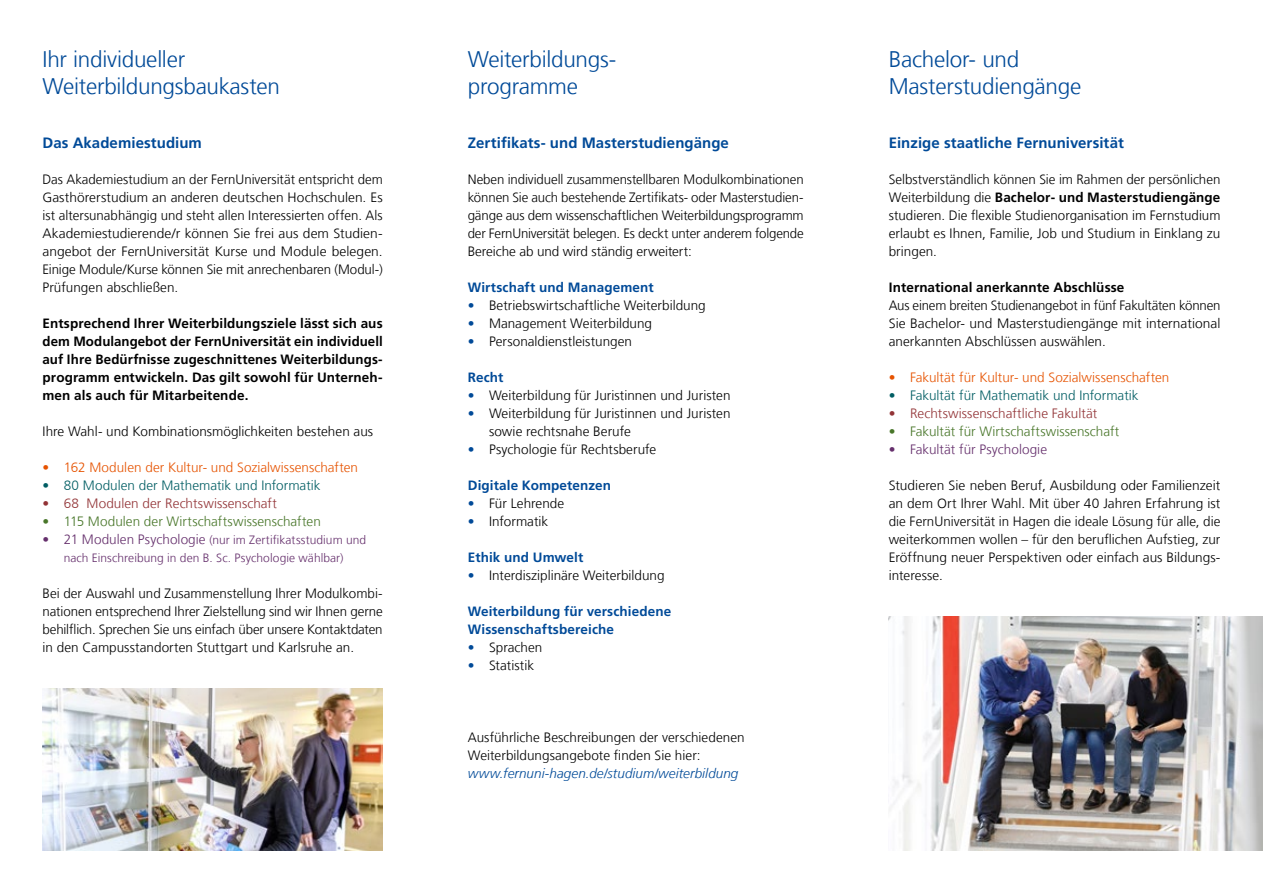
<style>
.page{position:relative;width:1263px;height:893px;background:#fff}
.page>*{position:absolute;margin:0;border:0;box-sizing:border-box;transform-origin:0 0}
.Headline_Light{font:300 22.5px/27px "Frutiger LT Com";letter-spacing:-.01em;color:#004a98}
.Subheadline{font:700 15px "Frutiger LT Com";letter-spacing:.005em;color:#004a98}
.Fließtext{font:300 13.5px/18px "Frutiger LT Com";color:#000;text-align:justify}
.Fließtext_bold{font:700 13.5px/18px "Frutiger LT Com";letter-spacing:.01em;color:#000;text-align:justify}
.Fließtext-2{font:700 13.5px/18px "Frutiger LT Com";letter-spacing:.01em;color:#004a98}
.Fließtext-3{font:300 13.5px "Frutiger LT Com";color:#e65300}
.Fließtext-4{font:300 13.5px "Frutiger LT Com";letter-spacing:.005em;color:#487629}
.Fließtext-5{font:300 13.5px "Frutiger LT Com";color:#005d63}
.Fließtext-6{font:300 13.5px "Frutiger LT Com";letter-spacing:.005em;color:#923336}
.Fließtext-7{font:italic 300 13.5px "Frutiger LT Com";letter-spacing:.005em;color:#004a98}
.Fließtext-8{font:300 13.5px "Frutiger LT Com";color:#652f6c}
.Fließtext-9{font:300 12px/18px "Frutiger LT Com";letter-spacing:.005em;color:#652f6c;text-align:center}
.s1{font-size:13.5px}
.s2{color:#004a98}
.s3{font-weight:700}
</style>
<div class="page">
<img style="left:43px;top:688px;width:340px;height:162px">
<img style="left:889px;top:616px;width:374px;height:234px">
<p class="Headline_Light" style="left:43px;top:46px;width:239px">Ihr individueller<br>Weiterbildungsbaukasten</p>
<p class="Subheadline" style="left:43px;top:134px;width:161px">Das Akademiestudium</p>
<p class="Fließtext" style="left:43px;top:171px;width:342px">Das Akademiestudium an der FernUniversität entspricht dem Gasthörerstudium an anderen deutschen Hochschulen. Es ist altersunabhängig und steht allen Interessierten offen. Als Akademiestudierende/r können Sie frei aus dem Studien&shy;angebot der FernUniversität Kurse und Module belegen.<br>Einige Module/Kurse können Sie mit anrechenbaren (Modul-)<br>Prüfungen abschließen.</p>
<p class="Fließtext_bold" style="left:43px;top:315px;width:342px">Entsprechend Ihrer Weiterbildungsziele lässt sich aus dem Modulangebot der FernUniversität ein individuell auf Ihre Bedürfnisse zugeschnittenes Weiterbildungs&shy;programm entwickeln. Das gilt sowohl für Unterneh&shy;men als auch für Mitarbeitende.</p>
<p class="Fließtext" style="left:43px;top:423px;width:332px">Ihre Wahl- und Kombinationsmöglichkeiten bestehen aus</p>
<p class="Fließtext-3" style="left:43px;top:460px;width:317px">• 162 Modulen der Kultur- und Sozialwissenschaften</p>
<p class="Fließtext-5" style="left:43px;top:478px;width:280px">• 80 Modulen der Mathematik und Informatik</p>
<p class="Fließtext-6" style="left:43px;top:496px;width:236px">• 68 Modulen der Rechtswissenschaft</p>
<p class="Fließtext-4" style="left:43px;top:514px;width:280px">• 115 Modulen der Wirtschaftswissenschaften</p>
<p class="Fließtext-9" style="left:43px;top:531px;width:325px"><span class="s1">• 21 Modulen Psychologie</span> (nur im Zertifikatsstudium und nach Einschreibung in den B. Sc. Psychologie wählbar)</p>
<p class="Fließtext" style="left:43px;top:585px;width:342px">Bei der Auswahl und Zusammenstellung Ihrer Modulkombi&shy;nationen entsprechend Ihrer Zielstellung sind wir Ihnen gerne behilflich. Sprechen Sie uns einfach über unsere Kontaktdaten in den Campusstandorten Stuttgart und Karlsruhe an.</p>
<p class="Headline_Light" style="left:468px;top:46px;width:150px">Weiterbildungs&shy;programme</p>
<p class="Subheadline" style="left:468px;top:134px;width:263px">Zertifikats- und Masterstudiengänge</p>
<p class="Fließtext" style="left:468px;top:171px;width:337px">Neben individuell zusammenstellbaren Modulkombinationen können Sie auch bestehende Zertifikats- oder Masterstudien&shy;gänge aus dem wissenschaftlichen Weiterbildungsprogramm der FernUniversität belegen. Es deckt unter anderem folgende Bereiche ab und wird ständig erweitert:</p>
<p class="Fließtext-2" style="left:468px;top:279px;width:187px">Wirtschaft und Management</p>
<p class="Fließtext" style="left:468px;top:297px;width:239px"><span class="s2">•</span> Betriebswirtschaftliche Weiterbildung</p>
<p class="Fließtext" style="left:468px;top:315px;width:186px"><span class="s2">•</span> Management Weiterbildung</p>
<p class="Fließtext" style="left:468px;top:333px;width:166px"><span class="s2">•</span> Personaldienstleistungen</p>
<p class="Fließtext-2" style="left:468px;top:369px;width:37px">Recht</p>
<p class="Fließtext" style="left:468px;top:387px;width:264px"><span class="s2">•</span> Weiterbildung für Juristinnen und Juristen</p>
<p class="Fließtext" style="left:489px;top:405px;width:243px;text-indent:-21px"><span class="s2">•</span> Weiterbildung für Juristinnen und Juristen sowie rechtsnahe Berufe</p>
<p class="Fließtext" style="left:468px;top:441px;width:190px"><span class="s2">•</span> Psychologie für Rechtsberufe</p>
<p class="Fließtext-2" style="left:468px;top:477px;width:145px">Digitale Kompetenzen</p>
<p class="Fließtext" style="left:468px;top:495px;width:98px"><span class="s2">•</span> Für Lehrende</p>
<p class="Fließtext" style="left:468px;top:513px;width:82px"><span class="s2">•</span> Informatik</p>
<p class="Fließtext-2" style="left:468px;top:549px;width:117px">Ethik und Umwelt</p>
<p class="Fließtext" style="left:468px;top:567px;width:198px"><span class="s2">•</span> Interdisziplinäre Weiterbildung</p>
<p class="Fließtext-2" style="left:468px;top:603px;width:205px">Weiterbildung für verschiedene<br>Wissenschaftsbereiche</p>
<p class="Fließtext" style="left:468px;top:639px;width:76px"><span class="s2">•</span> Sprachen</p>
<p class="Fließtext" style="left:468px;top:657px;width:68px"><span class="s2">•</span> Statistik</p>
<p class="Fließtext" style="left:468px;top:729px;width:278px">Ausführliche Beschreibungen der verschiedenen<br>Weiterbildungsangebote finden Sie hier:</p>
<p class="Fließtext-7" style="left:468px;top:766px;width:272px">www.fernuni-hagen.de/studium/weiterbildung</p>
<p class="Headline_Light" style="left:889px;top:46px;width:194px">Bachelor- und<br>Masterstudiengänge</p>
<p class="Subheadline" style="left:889px;top:134px;width:237px">Einzige staatliche Fernuniversität</p>
<p class="Fließtext" style="left:889px;top:171px;width:333px">Selbstverständlich können Sie im Rahmen der persönlichen Weiterbildung die <span class="s3">Bachelor- und Masterstudiengänge </span>studieren. Die flexible Studienorganisation im Fernstudium erlaubt es Ihnen, Familie, Job und Studium in Einklang zu bringen.</p>
<p class="Fließtext_bold" style="left:889px;top:279px;width:237px">International anerkannte Abschlüsse</p>
<p class="Fließtext" style="left:889px;top:297px;width:333px">Aus einem breiten Studienangebot in fünf Fakultäten können Sie Bachelor- und Masterstudiengänge mit international anerkannten Abschlüssen auswählen.</p>
<p class="Fließtext-3" style="left:889px;top:370px;width:282px">• Fakultät für Kultur- und Sozialwissenschaften</p>
<p class="Fließtext-5" style="left:889px;top:388px;width:251px">• Fakultät für Mathematik und Informatik</p>
<p class="Fließtext-6" style="left:889px;top:406px;width:210px">• Rechtswissenschaftliche Fakultät</p>
<p class="Fließtext-4" style="left:889px;top:424px;width:232px">• Fakultät für Wirtschaftswissenschaft</p>
<p class="Fließtext-8" style="left:889px;top:442px;width:160px">• Fakultät für Psychologie</p>
<p class="Fließtext" style="left:889px;top:477px;width:333px">Studieren Sie neben Beruf, Ausbildung oder Familienzeit an dem Ort Ihrer Wahl. Mit über 40 Jahren Erfahrung ist die FernUniversität in Hagen die ideale Lösung für alle, die weiterkommen wollen – für den beruflichen Aufstieg, zur Eröffnung neuer Perspektiven oder einfach aus Bildungs&shy;interesse.</p>
</div>
